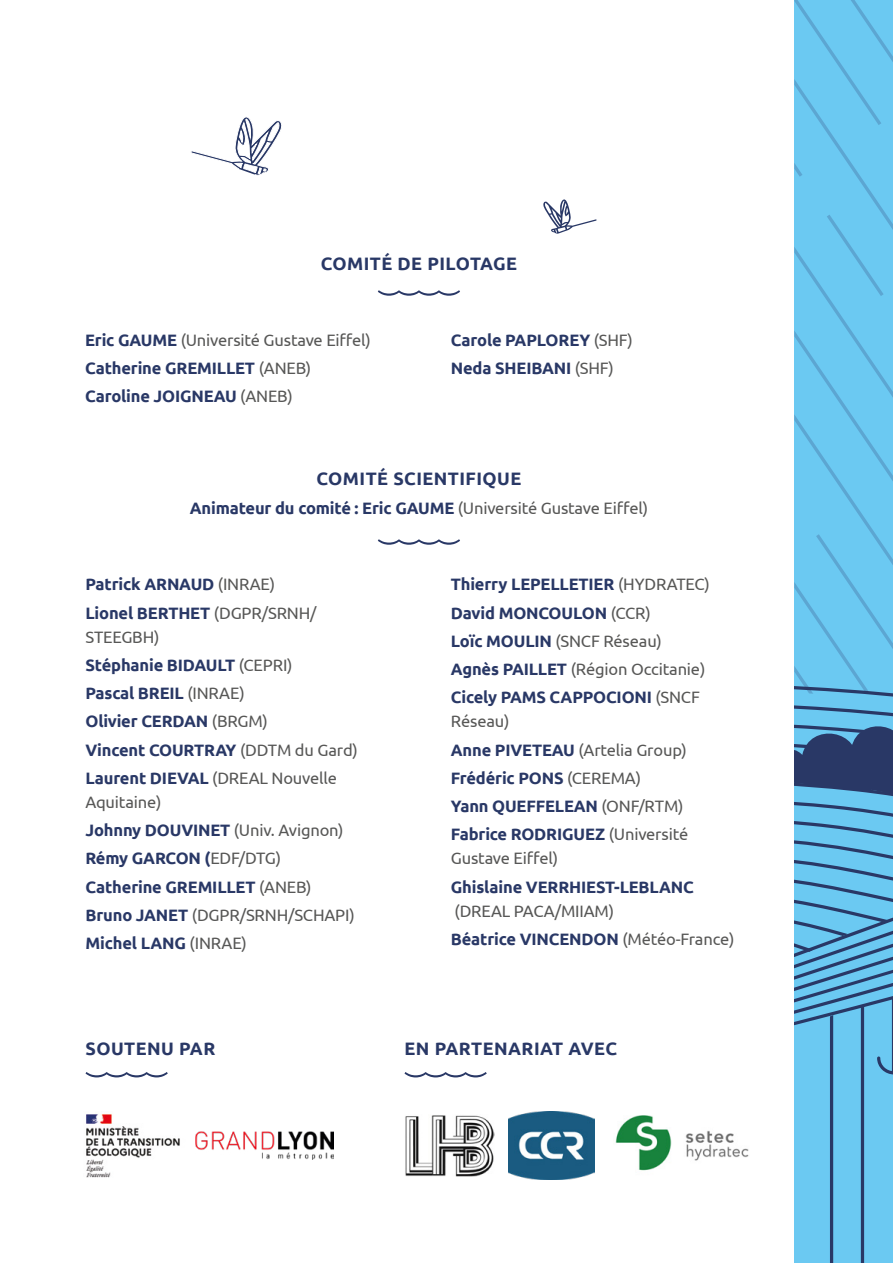
<style>
.page{position:relative;width:893px;height:1263px;background:#fff}
.page>*{position:absolute;margin:0;border:0;box-sizing:border-box;transform-origin:0 0}
.t1{font:700 18px "Ubuntu";letter-spacing:.025em;color:#293866}
.t2{font:700 16.5px/28.2px "Ubuntu";letter-spacing:-.01em;color:#293866}
.t3{font:16.5px/28.2px "Ubuntu";letter-spacing:-.01em;color:#575756}
.s1{font-weight:400;color:#575756}
.s2{font-weight:700;color:#293866}
</style>
<div class="page">
<svg style="left:378px;top:539px;width:82px;height:6px"></svg>
<svg style="left:378px;top:290px;width:82px;height:6px"></svg>
<svg style="left:85px;top:1072px;width:83px;height:5px"></svg>
<svg style="left:404px;top:1072px;width:83px;height:5px"></svg>
<img style="left:405px;top:1115px;width:90px;height:62px">
<img style="left:509px;top:1111px;width:85px;height:68px">
<img style="left:615px;top:1115px;width:134px;height:56px">
<img style="left:86px;top:1114px;width:94px;height:64px">
<img style="left:195px;top:1131px;width:138px;height:29px">
<svg style="left:794px;top:0;width:99px;height:1263px;background:#63b9e3"></svg>
<svg style="left:543px;top:199px;width:54px;height:35px"></svg>
<svg style="left:191px;top:117px;width:91px;height:59px"></svg>
<p class="t1" style="left:321px;top:252px;width:198px">COMITÉ DE PILOTAGE</p>
<p class="t2" style="left:85px;top:325px;width:287px">Eric GAUME <span class="s1">(Université Gustave Eiffel)<br></span>Catherine GREMILLET <span class="s1">(ANEB)<br></span>Caroline JOIGNEAU <span class="s1">(ANEB)</span></p>
<p class="t2" style="left:451px;top:325px;width:184px">Carole PAPLOREY <span class="s1">(SHF)<br></span>Neda SHEIBANI <span class="s1">(SHF)</span></p>
<p class="t1" style="left:317px;top:468px;width:206px">COMITÉ SCIENTIFIQUE</p>
<p class="t2" style="left:190px;top:494px;width:460px">Animateur du comité : Eric GAUME <span class="s1">(Université Gustave Eiffel)</span></p>
<p class="t2" style="left:86px;top:570px;width:233px">Patrick ARNAUD <span class="s1">(INRAE)<br></span>Lionel BERTHET <span class="s1">(DGPR/SRNH/</span></p>
<p class="t2" style="left:86px;top:622px;width:274px"><span class="s1">STEEGBH)<br></span>Stéphanie BIDAULT <span class="s1">(CEPRI)<br></span>Pascal BREIL <span class="s1">(INRAE)<br></span>Olivier CERDAN <span class="s1">(BRGM)<br></span>Vincent COURTRAY <span class="s1">(DDTM du Gard)<br></span>Laurent DIEVAL <span class="s1">(DREAL Nouvelle</span></p>
<p class="t3" style="left:86px;top:787px;width:271px">Aquitaine)<br><span class="s2">Johnny DOUVINET</span> (Univ. Avignon)<br><span class="s2">Rémy GARCON (</span>EDF/DTG)<br><span class="s2">Catherine GREMILLET</span> (ANEB)<br><span class="s2">Bruno JANET</span> (DGPR/SRNH/SCHAPI)<br><span class="s2">Michel LANG</span> (INRAE)</p>
<p class="t1" style="left:85px;top:1037px;width:131px">SOUTENU PAR</p>
<p class="t2" style="left:451px;top:570px;width:260px">Thierry LEPELLETIER <span class="s1">(HYDRATEC)<br></span>David MONCOULON <span class="s1">(CCR)<br></span>Loïc MOULIN <span class="s1">(SNCF Réseau)<br></span>Agnès PAILLET <span class="s1">(Région Occitanie)<br></span>Cicely PAMS CAPPOCIONI <span class="s1">(SNCF</span></p>
<p class="t2" style="left:451px;top:707px;width:239px"><span class="s1">Réseau)<br></span>Anne PIVETEAU <span class="s1">(Artelia Group)<br></span>Frédéric PONS <span class="s1">(CEREMA)<br></span>Yann QUEFFELEAN <span class="s1">(ONF/RTM)<br></span>Fabrice RODRIGUEZ <span class="s1">(Université</span></p>
<p class="t3" style="left:451px;top:844px;width:109px">Gustave Eiffel)</p>
<p class="t2" style="left:451px;top:872px;width:245px">Ghislaine VERRHIEST-LEBLANC</p>
<p class="t3" style="left:451px;top:896px;width:285px">(DREAL PACA/MIIAM)<br><span class="s2">Béatrice VINCENDON</span> (Météo-France)</p>
<p class="t1" style="left:404px;top:1037px;width:214px">EN PARTENARIAT AVEC</p>
</div>
